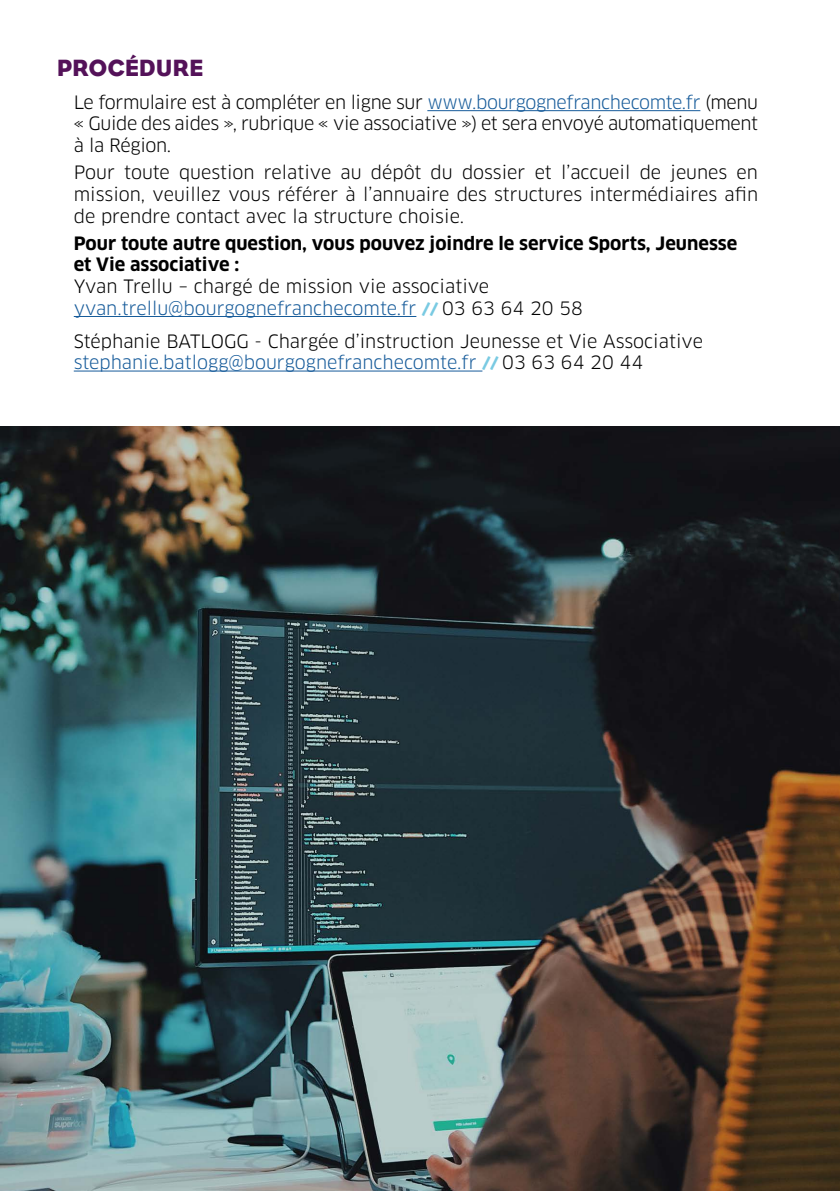
<style>
.page{position:relative;width:840px;height:1191px;background:#fff}
.page>*{position:absolute;margin:0;border:0;box-sizing:border-box;transform-origin:0 0}
.t1{font:24px "Eagle";color:#541259}
.t2{font:18px/21.6px "Clan Pro";color:#000;text-align:justify}
.t3{font:700 18px/21.6px "Clan Pro";color:#000}
.s1{color:#165b9a}
.s2{font-family:"Eagle";font-weight:900;color:#79cae2}
</style>
<div class="page">
<img style="left:0;top:427px;width:839px;height:764px">
<hr style="left:427px;top:110px;width:273px;height:1px;background:#165b9a">
<hr style="left:74px;top:316px;width:342px;height:1px;background:#165b9a">
<hr style="left:74px;top:370px;width:408px;height:1px;background:#165b9a">
<h1 class="t1" style="left:57px;top:53px;width:148px">PROCÉDURE</h1>
<p class="t2" style="left:74px;top:91px;width:685px">Le formulaire est à compléter en ligne sur <span class="s1">www.bourgognefranchecomte.fr</span> (menu « Guide des aides », rubrique « vie associative ») et sera envoyé automatiquement à la Région.</p>
<p class="t2" style="left:74px;top:162px;width:685px">Pour toute question relative au dépôt du dossier et l’accueil de jeunes en mission, veuillez vous référer à l’annuaire des structures intermédiaires afin de prendre contact avec la structure choisie.</p>
<p class="t3" style="left:74px;top:233px;width:664px">Pour toute autre question, vous pouvez joindre le service Sports, Jeunesse et Vie associative :</p>
<p class="t2" style="left:74px;top:276px;width:510px">Yvan Trellu – chargé de mission vie associative <span class="s1">yvan.trellu@bourgognefranchecomte.fr</span> <span class="s2">//</span> 03 63 64 20 58</p>
<p class="t2" style="left:74px;top:330px;width:630px">Stéphanie BATLOGG - Chargée d’instruction Jeunesse et Vie Associative <span class="s1">stephanie.batlogg@bourgognefranchecomte.fr</span> <span class="s2">//</span> 03 63 64 20 44</p>
</div>
